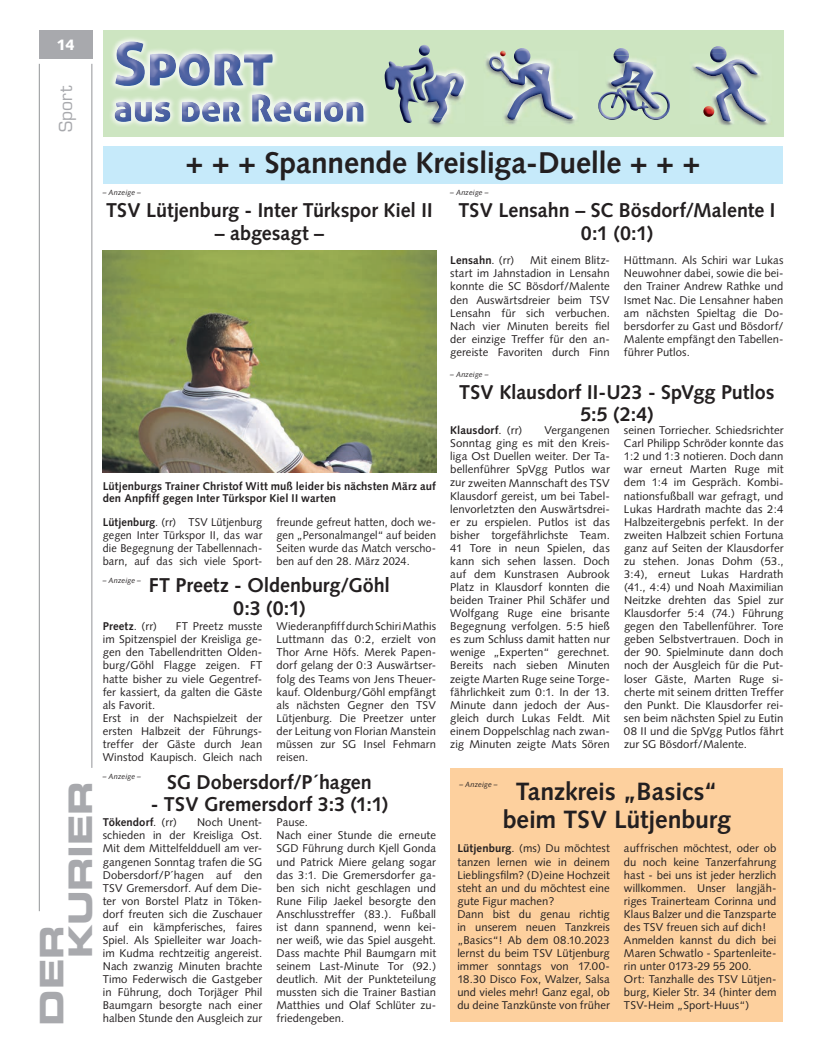
<style>
.page{position:relative;width:819px;height:1053px;background:#fff}
.page>*{position:absolute;margin:0;border:0;box-sizing:border-box;transform-origin:0 0}
.t1{font:32.5px/28.9px "Eurostile LT Std Bold Ex 2";letter-spacing:-.01em;color:#a8a9ad}
.t2{font:700 30px "Syntax LT Std";letter-spacing:-.005em;color:#231f20}
.t3{font:700 25px/27.5px "Syntax LT Std";letter-spacing:-.005em;color:#231f20;text-align:center}
.t4{font:700 20px/22.5px "Syntax LT Std";color:#231f20;text-align:center}
.t5{font:17.5px "Eurostile LT Std";color:#a8a9ad}
.t6{font:900 15px "Syntax LT Std";color:#fff}
.t7{font:11.25px/13px "Syntax";letter-spacing:.005em;color:#231f20;text-align:justify}
.t8{font:700 11.25px/12.5px "Syntax LT Std";letter-spacing:.01em;color:#231f20}
.t9{font:700 11.25px "Syntax";letter-spacing:.01em;color:#231f20}
.t10{font:italic 7.5px "Syntax LT Std";letter-spacing:.01em;color:#231f20}
.s1{font-weight:400}
.s2{font-weight:700}
</style>
<div class="page">
<div style="left:103px;top:146px;width:679px;height:37px;background:#c6eafa"></div>
<div style="left:451px;top:768px;width:331px;height:254px;background:#fdd09e"></div>
<hr style="left:39px;top:64px;width:1px;height:847px;background:#939598">
<hr style="left:92px;top:64px;width:1px;height:703px;background:#939598">
<div style="left:39px;top:30px;width:53px;height:29px;background:#a8a9ad"></div>
<div style="left:103px;top:31px;width:680px;height:106px;background:#cde5c1"></div>
<img style="left:111px;top:38px;width:257px;height:88px">
<img style="left:115px;top:41px;width:158px;height:45px">
<img style="left:115px;top:94px;width:248px;height:28px">
<svg style="left:713px;top:46px;width:10px;height:2px"></svg>
<img style="left:710px;top:48px;width:16px;height:5px">
<img style="left:692px;top:53px;width:78px;height:73px">
<img style="left:695px;top:63px;width:70px;height:59px">
<svg style="left:727px;top:59px;width:31px;height:15px"></svg>
<svg style="left:713px;top:70px;width:3px;height:7px"></svg>
<svg style="left:703px;top:106px;width:11px;height:11px"></svg>
<svg style="left:616px;top:48px;width:10px;height:2px"></svg>
<img style="left:613px;top:50px;width:16px;height:6px">
<img style="left:606px;top:56px;width:40px;height:32px">
<img style="left:611px;top:62px;width:45px;height:26px">
<img style="left:598px;top:88px;width:72px;height:31px">
<img style="left:621px;top:85px;width:15px;height:3px">
<img style="left:505px;top:121px;width:69px;height:4px">
<img style="left:485px;top:50px;width:92px;height:71px">
<img style="left:489px;top:56px;width:83px;height:64px">
<svg style="left:517px;top:48px;width:10px;height:2px"></svg>
<img style="left:514px;top:50px;width:16px;height:14px">
<svg style="left:491px;top:51px;width:14px;height:22px"></svg>
<svg style="left:419px;top:45px;width:11px;height:11px"></svg>
<img style="left:465px;top:76px;width:2px;height:12px">
<img style="left:429px;top:69px;width:36px;height:58px">
<img style="left:446px;top:73px;width:15px;height:3px">
<img style="left:433px;top:76px;width:13px;height:31px">
<svg style="left:434px;top:75px;width:13px;height:5px"></svg>
<svg style="left:433px;top:108px;width:9px;height:15px"></svg>
<img style="left:384px;top:57px;width:49px;height:66px">
<img style="left:103px;top:251px;width:333px;height:222px">
<p class="t6" style="left:56px;top:36px;width:20px">14</p>
<p class="t5" style="left:55px;top:132px;width:47px;rotate:-90deg">Sport</p>
<p class="t1" style="left:37px;top:958px;width:179px;text-indent:-67px;rotate:-90deg">Der<br>Kurier</p>
<p class="t2" style="left:186px;top:146px;width:516px">+ + + Spannende Kreisliga-Duelle + + +</p>
<p class="t4" style="left:458px;top:199px;width:318px">TSV Lensahn – SC Bösdorf/Malente I<br>0:1 (0:1)</p>
<p class="t9" style="left:450px;top:254px;width:65px">Lensahn<span class="s1">. (rr)</span></p>
<p class="t10" style="left:103px;top:188px;width:40px">– Anzeige –</p>
<p class="t4" style="left:106px;top:199px;width:328px">TSV Lütjenburg - Inter Türkspor Kiel II</p>
<p class="t4" style="left:215px;top:221px;width:111px">– abgesagt –</p>
<p class="t10" style="left:450px;top:188px;width:40px">– Anzeige –</p>
<p class="t7" style="left:450px;top:254px;width:161px;text-indent:80px">Mit einem Blitz&shy;start im Jahnstadion in Lensahn konnte die SC Bösdorf/Malente den Auswärtsdreier beim TSV Lensahn für sich verbuchen.<br>Nach vier Minuten bereits fiel der einzige Treffer für den an&shy;gereiste Favoriten durch Finn</p>
<p class="t7" style="left:624px;top:254px;width:161px">Hüttmann. Als Schiri war Lukas Neuwohner dabei, sowie die bei&shy;den Trainer Andrew Rathke und Ismet Nac. Die Lensahner haben am nächsten Spieltag die Do&shy;bersdorfer zu Gast und Bösdorf/ Malente empfängt den Tabellen&shy;führer Putlos.</p>
<p class="t8" style="left:103px;top:479px;width:335px">Lütjenburgs Trainer Christof Witt muß leider bis nächsten März auf den Anpfiff gegen Inter Türkspor Kiel II warten</p>
<p class="t7" style="left:103px;top:515px;width:161px"><span class="s2">Lütjenburg</span>. (rr) TSV Lütjenburg gegen Inter Türkspor II, das war die Begegnung der Tabellennach&shy;barn, auf das sich viele Sport-</p>
<p class="t7" style="left:276px;top:515px;width:161px">freunde gefreut hatten, doch we&shy;gen „Personalmangel“ auf beiden Seiten wurde das Match verscho&shy;ben auf den 28. März 2024.</p>
<p class="t4" style="left:149px;top:574px;width:242px">FT Preetz - Oldenburg/Göhl<br>0:3 (0:1)</p>
<p class="t9" style="left:103px;top:620px;width:56px">Preetz<span class="s1">. (rr)</span></p>
<p class="t10" style="left:103px;top:575px;width:40px">– Anzeige –</p>
<p class="t7" style="left:103px;top:620px;width:161px;text-align:left;text-indent:73px">FT Preetz musste im Spitzenspiel der Kreisliga ge&shy;gen den Tabellendritten Olden&shy;burg/Göhl Flagge zeigen. FT hatte bisher zu viele Gegentref&shy;fer kassiert, da galten die Gäste als Favorit.<br>Erst in der Nachspielzeit der ersten Halbzeit der Führungs&shy;treffer der Gäste durch Jean<br>Winstod Kaupisch. Gleich nach</p>
<p class="t7" style="left:276px;top:620px;width:161px">Wiederanpfiff durch Schiri Mathis Luttmann das 0:2, erzielt von Thor Arne Höfs. Merek Papen&shy;dorf gelang der 0:3 Auswärtser&shy;folg des Teams von Jens Theuer&shy;kauf. Oldenburg/Göhl empfängt als nächsten Gegner den TSV Lütjenburg. Die Preetzer unter der Leitung von Florian Manstein müssen zur SG Insel Fehmarn reisen.</p>
<p class="t4" style="left:167px;top:770px;width:206px">SG Dobersdorf/P´hagen</p>
<p class="t4" style="left:151px;top:793px;width:239px">- TSV Gremersdorf 3:3 (1:1)</p>
<p class="t9" style="left:103px;top:816px;width:75px">Tökendorf<span class="s1">. (rr)</span></p>
<p class="t10" style="left:103px;top:772px;width:40px">– Anzeige –</p>
<p class="t7" style="left:103px;top:815px;width:161px;text-indent:94px">Noch Unent&shy;schieden in der Kreisliga Ost.<br>Mit dem Mittelfeldduell am ver&shy;gangenen Sonntag trafen die SG Dobersdorf/P´hagen auf den TSV Gremersdorf. Auf dem Die&shy;ter von Borstel Platz in Töken&shy;dorf freuten sich die Zuschauer auf ein kämpferisches, faires Spiel. Als Spielleiter war Joach&shy;im Kudma rechtzeitig angereist.<br>Nach zwanzig Minuten brachte Timo Federwisch die Gastgeber in Führung, doch Torjäger Phil Baumgarn besorgte nach einer halben Stunde den Ausgleich zur</p>
<p class="t7" style="left:276px;top:815px;width:161px;text-align:left">Pause.<br>Nach einer Stunde die erneute<br>SGD Führung durch Kjell Gonda und Patrick Miere gelang sogar das 3:1. Die Gremersdorfer ga&shy;ben sich nicht geschlagen und<br>Rune Filip Jaekel besorgte den<br>Anschlusstreffer (83.). Fußball ist dann spannend, wenn kei&shy;ner weiß, wie das Spiel ausgeht.<br>Dass machte Phil Baumgarn mit seinem Last-Minute Tor (92.) deutlich. Mit der Punkteteilung mussten sich die Trainer Bastian<br>Matthies und Olaf Schlüter zu&shy;friedengeben.</p>
<p class="t10" style="left:450px;top:369px;width:40px">– Anzeige –</p>
<p class="t4" style="left:459px;top:380px;width:317px">TSV Klausdorf II-U23 - SpVgg Putlos<br>5:5 (2:4)</p>
<p class="t9" style="left:450px;top:424px;width:74px">Klausdorf<span class="s1">. (rr)</span></p>
<p class="t7" style="left:450px;top:424px;width:161px;text-indent:94px">Vergangenen Sonntag ging es mit den Kreis&shy;liga Ost Duellen weiter. Der Ta&shy;bellenführer SpVgg Putlos war zur zweiten Mannschaft des TSV Klausdorf gereist, um bei Tabel&shy;lenvorletzten den Auswärtsdrei&shy;er zu erspielen. Putlos ist das bisher torgefährlichste Team.<br>41 Tore in neun Spielen, das kann sich sehen lassen. Doch auf dem Kunstrasen Aubrook Platz in Klausdorf konnten die beiden Trainer Phil Schäfer und Wolfgang Ruge eine brisante Begegnung verfolgen. 5:5 hieß es zum Schluss damit hatten nur wenige „Experten“ gerechnet.<br>Bereits nach sieben Minuten zeigte Marten Ruge seine Torge&shy;fährlichkeit zum 0:1. In der 13.<br>Minute dann jedoch der Aus&shy;gleich durch Lukas Feldt. Mit einem Doppelschlag nach zwan&shy;zig Minuten zeigte Mats Sören</p>
<p class="t7" style="left:624px;top:424px;width:161px">seinen Torriecher. Schiedsrichter Carl Philipp Schröder konnte das 1:2 und 1:3 notieren. Doch dann war erneut Marten Ruge mit dem 1:4 im Gespräch. Kombi&shy;nationsfußball war gefragt, und Lukas Hardrath machte das 2:4<br>Halbzeitergebnis perfekt. In der zweiten Halbzeit schien Fortuna ganz auf Seiten der Klausdorfer zu stehen. Jonas Dohm (53., 3:4), erneut Lukas Hardrath (41., 4:4) und Noah Maximilian Neitzke drehten das Spiel zur Klausdorfer 5:4 (74.) Führung gegen den Tabellenführer. Tore geben Selbstvertrauen. Doch in der 90. Spielminute dann doch noch der Ausgleich für die Put&shy;loser Gäste, Marten Ruge si&shy;cherte mit seinem dritten Treffer den Punkt. Die Klausdorfer rei&shy;sen beim nächsten Spiel zu Eutin 08 II und die SpVgg Putlos fährt zur SG Bösdorf/Malente.</p>
<p class="t3" style="left:503px;top:777px;width:230px">Tanzkreis „Basics“ beim TSV Lütjenburg</p>
<p class="t7" style="left:457px;top:842px;width:154px;text-align:left"><span class="s2">Lütjenburg</span>. (ms) Du möchtest tanzen lernen wie in deinem<br>Lieblingsfilm? (D)eine Hochzeit steht an und du möchtest eine gute Figur machen?<br>Dann bist du genau richtig in unserem neuen Tanzkreis „Basics“! Ab dem 08.10.2023 lernst du beim TSV Lütjenburg immer sonntags von 17.00-<br>18.30 Disco Fox, Walzer, Salsa und vieles mehr! Ganz egal, ob du deine Tanzkünste von früher</p>
<p class="t7" style="left:624px;top:842px;width:154px;text-align:left">auffrischen möchtest, oder ob du noch keine Tanzerfahrung hast - bei uns ist jeder herzlich willkommen. Unser langjäh&shy;riges Trainerteam Corinna und<br>Klaus Balzer und die Tanzsparte des TSV freuen sich auf dich!<br>Anmelden kannst du dich bei<br>Maren Schwatlo - Spartenleite&shy;rin unter 0173-29 55 200.<br>Ort: Tanzhalle des TSV Lütjen&shy;burg, Kieler Str. 34 (hinter dem<br>TSV-Heim „Sport-Huus“)</p>
<p class="t10" style="left:459px;top:779px;width:40px">– Anzeige –</p>
</div>
